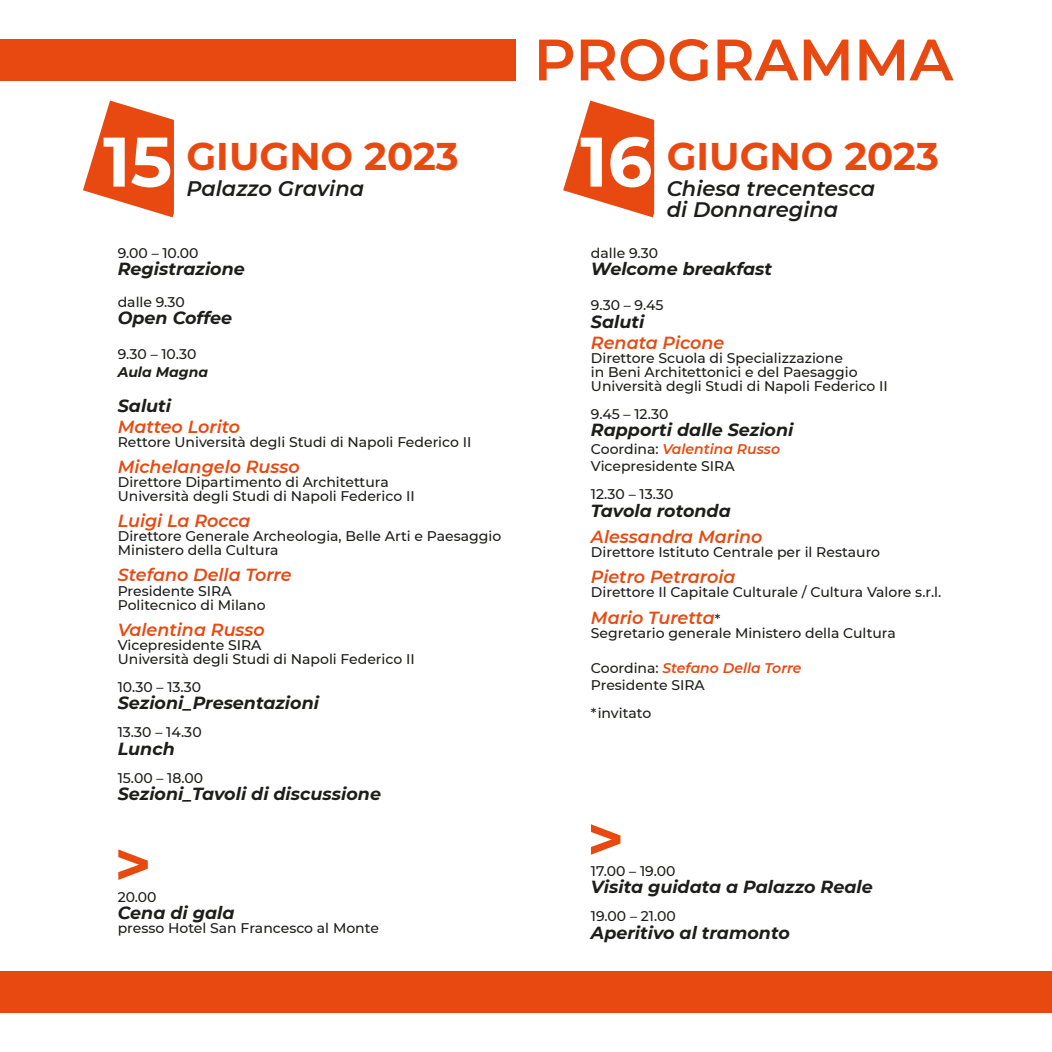
<style>
.page{position:relative;width:1052px;height:1052px;background:#fff}
.page>*{position:absolute;margin:0;border:0;box-sizing:border-box;transform-origin:0 0}
.t1{font:700 70px "Montserrat";color:#fff}
.t2{font:700 38.68px "Montserrat";color:#e84910}
.t3{font:italic 600 21px/21px "Montserrat";color:#1d1d1b}
.t4{font:italic 700 17.5px "Montserrat";color:#1d1d1b}
.t5{font:italic 600 17.5px "Montserrat";color:#e84910}
.t6{font:500 14px/14px "Montserrat";color:#1d1d1b}
.t7{font:italic 700 14px "Montserrat";color:#1d1d1b}
.s1{font-weight:600;font-style:italic;color:#e84910}
.s2{font-weight:500;font-style:normal;font-size:14px;color:#1d1d1b}
</style>
<div class="page">
<svg style="left:118px;top:849px;width:30px;height:31px"></svg>
<svg style="left:591px;top:824px;width:29px;height:30px"></svg>
<svg style="left:83px;top:101px;width:91px;height:116px"></svg>
<svg style="left:563px;top:101px;width:91px;height:116px"></svg>
<svg style="left:539px;top:40px;width:34px;height:40px"></svg>
<svg style="left:581px;top:39px;width:127px;height:42px"></svg>
<svg style="left:717px;top:40px;width:81px;height:40px"></svg>
<svg style="left:804px;top:40px;width:44px;height:40px"></svg>
<svg style="left:859px;top:40px;width:94px;height:40px"></svg>
<div style="left:0;top:971px;width:1052px;height:41px;background:#e84910"></div>
<div style="left:0;top:39px;width:515px;height:42px;background:#e84910"></div>
<h1 class="t1" style="left:103px;top:111px;width:71px">15</h1>
<h2 class="t2" style="left:186px;top:128px;width:274px">GIUGNO 2023</h2>
<h3 class="t3" style="left:186px;top:177px;width:179px">Palazzo Gravina</h3>
<p class="t6" style="left:118px;top:245px;width:82px">9.00 – 10.00</p>
<p class="t4" style="left:118px;top:256px;width:129px">Registrazione</p>
<p class="t6" style="left:118px;top:294px;width:69px">dalle 9.30</p>
<p class="t4" style="left:118px;top:305px;width:116px">Open Coffee</p>
<p class="t6" style="left:118px;top:347px;width:80px">9.30 – 10.30</p>
<p class="t7" style="left:118px;top:361px;width:92px">Aula Magna</p>
<p class="t4" style="left:118px;top:393px;width:55px">Saluti</p>
<p class="t5" style="left:118px;top:414px;width:124px">Matteo Lorito</p>
<p class="t6" style="left:118px;top:434px;width:355px">Rettore Università degli Studi di Napoli Federico II</p>
<p class="t5" style="left:118px;top:454px;width:184px">Michelangelo Russo</p>
<p class="t6" style="left:118px;top:474px;width:298px">Direttore Dipartimento di Architettura<br>Università degli Studi di Napoli Federico II</p>
<p class="t5" style="left:118px;top:508px;width:134px">Luigi La Rocca</p>
<p class="t6" style="left:118px;top:529px;width:385px">Direttore Generale Archeologia, Belle Arti e Paesaggio<br>Ministero della Cultura</p>
<p class="t5" style="left:118px;top:563px;width:175px">Stefano Della Torre</p>
<p class="t6" style="left:118px;top:583px;width:149px">Presidente SIRA<br>Politecnico di Milano</p>
<p class="t5" style="left:118px;top:617px;width:149px">Valentina Russo</p>
<p class="t6" style="left:118px;top:637px;width:298px">Vicepresidente SIRA<br>Università degli Studi di Napoli Federico II</p>
<p class="t6" style="left:118px;top:679px;width:85px">10.30 – 13.30</p>
<p class="t4" style="left:118px;top:690px;width:203px">Sezioni_Presentazioni</p>
<p class="t6" style="left:118px;top:725px;width:85px">13.30 – 14.30</p>
<p class="t4" style="left:118px;top:736px;width:59px">Lunch</p>
<p class="t6" style="left:118px;top:770px;width:87px">15.00 – 18.00</p>
<p class="t4" style="left:118px;top:781px;width:265px">Sezioni_Tavoli di discussione</p>
<p class="t6" style="left:118px;top:889px;width:40px">20.00</p>
<p class="t4" style="left:118px;top:900px;width:118px">Cena di gala</p>
<p class="t6" style="left:118px;top:921px;width:263px">presso Hotel San Francesco al Monte</p>
<h1 class="t1" style="left:580px;top:111px;width:74px">16</h1>
<h2 class="t2" style="left:666px;top:128px;width:274px">GIUGNO 2023</h2>
<h3 class="t3" style="left:666px;top:177px;width:210px">Chiesa trecentesca di Donnaregina</h3>
<p class="t6" style="left:591px;top:245px;width:69px">dalle 9.30</p>
<p class="t4" style="left:591px;top:256px;width:183px">Welcome breakfast</p>
<p class="t6" style="left:591px;top:298px;width:74px">9.30 – 9.45</p>
<p class="t4" style="left:591px;top:309px;width:55px">Saluti</p>
<p class="t5" style="left:591px;top:330px;width:135px">Renata Picone</p>
<p class="t6" style="left:591px;top:350px;width:298px">Direttore Scuola di Specializzazione<br>in Beni Architettonici e del Paesaggio<br>Università degli Studi di Napoli Federico II</p>
<p class="t6" style="left:591px;top:406px;width:79px">9.45 – 12.30</p>
<p class="t4" style="left:591px;top:417px;width:204px">Rapporti dalle Sezioni</p>
<p class="t6" style="left:591px;top:439px;width:191px;line-height:17.5px">Coordina: <span class="s1">Valentina Russo<br></span>Vicepresidente SIRA</p>
<p class="t6" style="left:591px;top:487px;width:84px">12.30 – 13.30</p>
<p class="t4" style="left:591px;top:498px;width:141px">Tavola rotonda</p>
<p class="t5" style="left:591px;top:524px;width:173px">Alessandra Marino</p>
<p class="t6" style="left:591px;top:544px;width:291px">Direttore Istituto Centrale per il Restauro</p>
<p class="t5" style="left:591px;top:564px;width:146px">Pietro Petraroia</p>
<p class="t6" style="left:591px;top:585px;width:352px">Direttore Il Capitale Culturale / Cultura Valore s.r.l.</p>
<p class="t5" style="left:591px;top:605px;width:131px">Mario Turetta<span class="s2">*</span></p>
<p class="t6" style="left:591px;top:625px;width:306px">Segretario generale Ministero della Cultura</p>
<p class="t6" style="left:591px;top:658px;width:212px;line-height:17.5px">Coordina: <span class="s1">Stefano Della Torre<br></span>Presidente SIRA</p>
<p class="t6" style="left:591px;top:705px;width:62px">*invitato</p>
<p class="t6" style="left:591px;top:863px;width:86px">17.00 – 19.00</p>
<p class="t4" style="left:591px;top:874px;width:283px">Visita guidata a Palazzo Reale</p>
<p class="t6" style="left:591px;top:908px;width:86px">19.00 – 21.00</p>
<p class="t4" style="left:591px;top:919px;width:200px">Aperitivo al tramonto</p>
</div>
